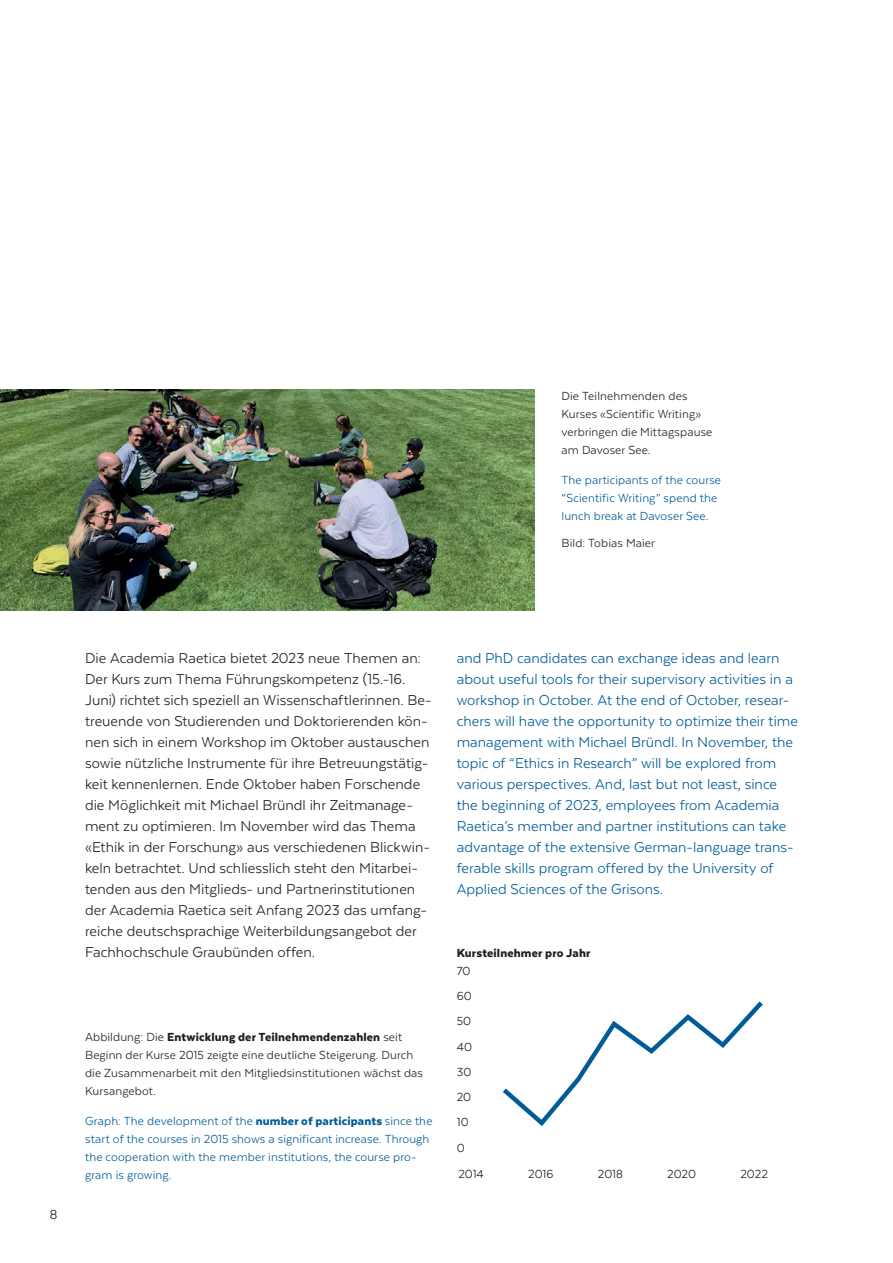
<style>
.page{position:relative;width:893px;height:1263px;background:#fff}
.page>*{position:absolute;margin:0;border:0;box-sizing:border-box;transform-origin:0 0}
.t1{font:16.5px/21px "Texta";color:#231f20}
.t2{font:16.5px/21px "Texta";color:#005c98}
.t3{font:15px "Texta";color:#231f20}
.t4{font:13.5px/25.3px "Texta";letter-spacing:.005em;color:#231f20}
.t5{font:13.5px/18px "Texta";letter-spacing:.01em;color:#005c98}
.t6{font:900 13.5px "Texta";letter-spacing:.01em;color:#231f20}
.s1{font-weight:900}
</style>
<div class="page">
<img style="left:0;top:390px;width:535px;height:220px">
<svg style="left:503px;top:1001px;width:260px;height:125px"></svg>
<p class="t4" style="left:561px;top:387px;width:152px;line-height:18px">Die Teilnehmenden des<br>Kurses «Scientific Writing» verbringen die Mittagspause am Davoser See.</p>
<p class="t5" style="left:561px;top:471px;width:161px">The participants of the course “Scientific Writing” spend the lunch break at Davoser See.</p>
<p class="t4" style="left:561px;top:530px;width:95px">Bild: Tobias Maier</p>
<p class="t3" style="left:50px;top:1206px;width:9px">8</p>
<p class="t1" style="left:85px;top:647px;width:348px">Die Academia Raetica bietet 2023 neue Themen an:<br>Der Kurs zum Thema Führungskompetenz (15.-16.<br>Juni) richtet sich speziell an Wissenschaftlerinnen. Be&shy;treuende von Studierenden und Doktorierenden kön&shy;nen sich in einem Workshop im Oktober austauschen sowie nützliche Instrumente für ihre Betreuungstätig&shy;keit kennenlernen. Ende Oktober haben Forschende die Möglichkeit mit Michael Bründl ihr Zeitmanage&shy;ment zu optimieren. Im November wird das Thema «Ethik in der Forschung» aus verschiedenen Blickwin&shy;keln betrachtet. Und schliesslich steht den Mitarbei&shy;tenden aus den Mitglieds- und Partnerinstitutionen der Academia Raetica seit Anfang 2023 das umfang&shy;reiche deutschsprachige Weiterbildungsangebot der Fachhochschule Graubünden offen.</p>
<p class="t2" style="left:457px;top:647px;width:343px">and PhD candidates can exchange ideas and learn about useful tools for their supervisory activities in a workshop in October. At the end of October, resear&shy;chers will have the opportunity to optimize their time management with Michael Bründl. In November, the topic of “Ethics in Research” will be explored from various perspectives. And, last but not least, since the beginning of 2023, employees from Academia Raetica’s member and partner institutions can take advantage of the extensive German-language trans&shy;ferable skills program offered by the University of Applied Sciences of the Grisons.</p>
<p class="t6" style="left:457px;top:945px;width:135px">Kursteilnehmer pro Jahr</p>
<p class="t4" style="left:85px;top:1027px;width:339px;line-height:18px">Abbildung: Die <span class="s1">Entwicklung der Teilnehmendenzahlen</span> seit Beginn der Kurse 2015 zeigte eine deutliche Steigerung. Durch die Zusammenarbeit mit den Mitgliedsinstitutionen wächst das Kursangebot.</p>
<p class="t5" style="left:85px;top:1111px;width:349px">Graph: The development of the <span class="s1">number of participants</span> since the start of the courses in 2015 shows a significant increase. Through the cooperation with the member institutions, the course pro&shy;gram is growing.</p>
<p class="t4" style="left:457px;top:958px;width:29px">70<br>60<br>50<br>40<br>30<br>20<br>10<br>0<br>2014</p>
<p class="t4" style="left:528px;top:1161px;width:27px">2016</p>
<p class="t4" style="left:598px;top:1161px;width:27px">2018</p>
<p class="t4" style="left:667px;top:1161px;width:30px">2020</p>
<p class="t4" style="left:740px;top:1161px;width:29px">2022</p>
</div>
